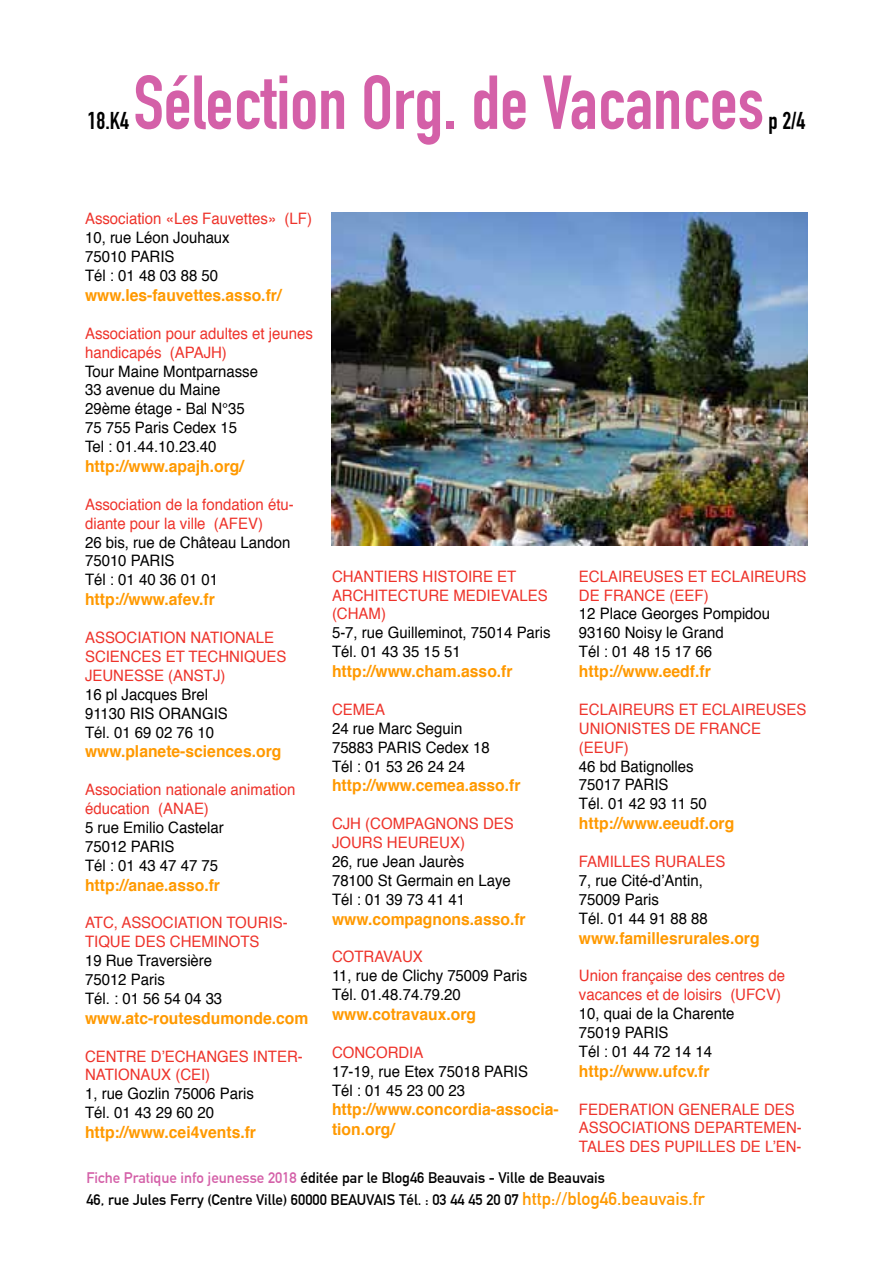
<style>
.page{position:relative;width:893px;height:1263px;background:#fff}
.page>*{position:absolute;margin:0;border:0;box-sizing:border-box;transform-origin:0 0}
.t1{font:700 75px "DIN Condensed";color:#d460a8}
.t2{font:700 24px "DIN Condensed";color:#000}
.t3{font:700 16.5px/19.8px "Helvetica";color:#f90;scale:.95 1}
.t4{font:15.75px/18.9px "Helvetica";color:#000;scale:.95 1}
.t5{font:15.75px/18.9px "Helvetica";color:#ee332b;scale:.95 1}
.t6{font:700 15px/21.6px "DIN Alternate";color:#000}
.s1{color:#d460a8}
.s2{font-size:18px;color:#f90}
</style>
<div class="page">
<img style="left:332px;top:213px;width:476px;height:332px">
<h1 class="t1" style="left:133px;top:52px;width:632px">Sélection Org. de Vacances</h1>
<h2 class="t2" style="left:87px;top:104px;width:43px">18.K4</h2>
<h2 class="t2" style="left:768px;top:104px;width:38px">p 2/4</h2>
<p class="t5" style="left:85px;top:210px;width:240px">Association «Les Fauvettes» (LF)</p>
<p class="t4" style="left:85px;top:229px;width:154px">10, rue Léon Jouhaux<br>75010 PARIS<br>Tél : 01 48 03 88 50</p>
<p class="t3" style="left:85px;top:285px;width:208px">www.les-fauvettes.asso.fr/</p>
<p class="t5" style="left:85px;top:324px;width:241px">Association pour adultes et jeunes handicapés (APAJH)</p>
<p class="t4" style="left:85px;top:362px;width:184px">Tour Maine Montparnasse<br>33 avenue du Maine<br>29ème étage - Bal N°35<br>75 755 Paris Cedex 15<br>Tel : 01.44.10.23.40</p>
<p class="t3" style="left:85px;top:456px;width:169px">http://www.apajh.org/</p>
<p class="t5" style="left:85px;top:495px;width:221px">Association de la fondation étu&shy;diante pour la ville (AFEV)</p>
<p class="t4" style="left:85px;top:533px;width:218px">26 bis, rue de Château Landon<br>75010 PARIS<br>Tél : 01 40 36 01 01</p>
<p class="t3" style="left:85px;top:590px;width:138px">http://www.afev.fr</p>
<p class="t5" style="left:85px;top:628px;width:214px">ASSOCIATION NATIONALE<br>SCIENCES ET TECHNIQUES<br>JEUNESSE (ANSTJ)</p>
<p class="t4" style="left:85px;top:685px;width:152px">16 pl Jacques Brel<br>91130 RIS ORANGIS<br>Tél. 01 69 02 76 10</p>
<p class="t3" style="left:85px;top:742px;width:208px">www.planete-sciences.org</p>
<p class="t5" style="left:85px;top:781px;width:223px">Association nationale animation éducation (ANAE)</p>
<p class="t4" style="left:85px;top:818px;width:148px">5 rue Emilio Castelar<br>75012 PARIS<br>Tél : 01 43 47 47 75</p>
<p class="t3" style="left:85px;top:875px;width:144px">http://anae.asso.fr</p>
<p class="t5" style="left:85px;top:914px;width:215px">ATC, ASSOCIATION TOURIS-<br>TIQUE DES CHEMINOTS</p>
<p class="t4" style="left:85px;top:952px;width:146px">19 Rue Traversière<br>75012 Paris<br>Tél. : 01 56 54 04 33</p>
<p class="t3" style="left:85px;top:1008px;width:237px">www.atc-routesdumonde.com</p>
<p class="t5" style="left:85px;top:1047px;width:231px">CENTRE D’ECHANGES INTER-<br>NATIONAUX (CEI)</p>
<p class="t4" style="left:85px;top:1085px;width:179px">1, rue Gozlin 75006 Paris<br>Tél. 01 43 29 60 20</p>
<p class="t3" style="left:85px;top:1122px;width:182px">http://www.cei4vents.fr</p>
<p class="t5" style="left:332px;top:567px;width:229px">CHANTIERS HISTOIRE ET<br>ARCHITECTURE MEDIEVALES (CHAM)</p>
<p class="t4" style="left:332px;top:624px;width:232px">5-7, rue Guilleminot, 75014 Paris<br>Tél. 01 43 35 15 51</p>
<p class="t3" style="left:332px;top:661px;width:192px">http://www.cham.asso.fr</p>
<p class="t5" style="left:332px;top:700px;width:58px">CEMEA</p>
<p class="t4" style="left:332px;top:719px;width:168px">24 rue Marc Seguin<br>75883 PARIS Cedex 18<br>Tél : 01 53 26 24 24</p>
<p class="t3" style="left:332px;top:776px;width:200px">http://www.cemea.asso.fr</p>
<p class="t5" style="left:332px;top:815px;width:193px">CJH (COMPAGNONS DES<br>JOURS HEUREUX)</p>
<p class="t4" style="left:332px;top:852px;width:190px">26, rue Jean Jaurès<br>78100 St Germain en Laye<br>Tél : 01 39 73 41 41</p>
<p class="t3" style="left:332px;top:909px;width:205px">www.compagnons.asso.fr</p>
<p class="t5" style="left:332px;top:948px;width:97px">COTRAVAUX</p>
<p class="t4" style="left:332px;top:967px;width:207px">11, rue de Clichy 75009 Paris<br>Tél. 01.48.74.79.20</p>
<p class="t3" style="left:332px;top:1004px;width:153px">www.cotravaux.org</p>
<p class="t5" style="left:332px;top:1043px;width:98px">CONCORDIA</p>
<p class="t4" style="left:332px;top:1062px;width:208px">17-19, rue Etex 75018 PARIS<br>Tél : 01 45 23 00 23</p>
<p class="t3" style="left:332px;top:1100px;width:240px">http://www.concordia-associa&shy;tion.org/</p>
<p class="t5" style="left:579px;top:567px;width:241px">ECLAIREUSES ET ECLAIREURS<br>DE FRANCE (EEF)</p>
<p class="t4" style="left:579px;top:605px;width:203px">12 Place Georges Pompidou<br>93160 Noisy le Grand<br>Tél : 01 48 15 17 66</p>
<p class="t3" style="left:579px;top:661px;width:140px">http://www.eedf.fr</p>
<p class="t5" style="left:579px;top:700px;width:241px">ECLAIREURS ET ECLAIREUSES<br>UNIONISTES DE FRANCE (EEUF)</p>
<p class="t4" style="left:579px;top:757px;width:136px">46 bd Batignolles<br>75017 PARIS<br>Tél. 01 42 93 11 50</p>
<p class="t3" style="left:579px;top:814px;width:165px">http://www.eeudf.org</p>
<p class="t5" style="left:579px;top:852px;width:156px">FAMILLES RURALES</p>
<p class="t4" style="left:579px;top:871px;width:137px">7, rue Cité-d’Antin,<br>75009 Paris<br>Tél. 01 44 91 88 88</p>
<p class="t3" style="left:579px;top:928px;width:192px">www.famillesrurales.org</p>
<p class="t5" style="left:579px;top:967px;width:219px">Union française des centres de vacances et de loisirs (UFCV)</p>
<p class="t4" style="left:579px;top:1004px;width:165px">10, quai de la Charente<br>75019 PARIS<br>Tél : 01 44 72 14 14</p>
<p class="t3" style="left:579px;top:1061px;width:139px">http://www.ufcv.fr</p>
<p class="t5" style="left:579px;top:1100px;width:236px">FEDERATION GENERALE DES<br>ASSOCIATIONS DEPARTEMEN-<br>TALES DES PUPILLES DE L’EN-</p>
<p class="t6" style="left:86px;top:1166px;width:620px"><span class="s1">Fiche Pratique info jeunesse 2018</span> éditée par le Blog46 Beauvais - Ville de Beauvais<br>46, rue Jules Ferry (Centre Ville) 60000 BEAUVAIS Tél. : 03 44 45 20 07 <span class="s2">http://blog46.beauvais.fr</span></p>
</div>
